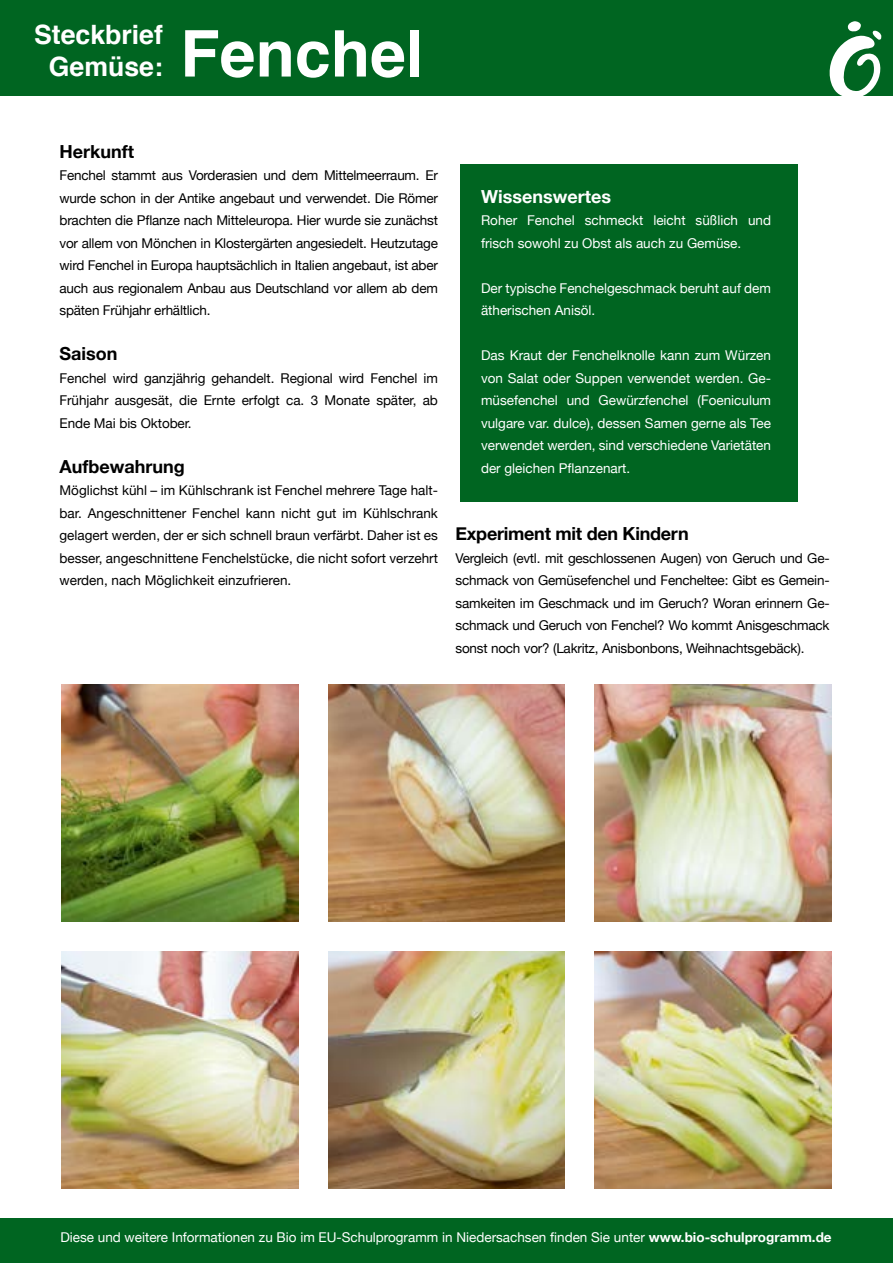
<style>
.page{position:relative;width:893px;height:1263px;background:#fff}
.page>*{position:absolute;margin:0;border:0;box-sizing:border-box;transform-origin:0 0}
.t1{font:700 64.5px "Helvetica";color:#fff}
.t2{font:700 26.7px/32px "Helvetica";color:#fff;text-align:center}
.t3{font:700 18px "Helvetica Neue";color:#000}
.t4{font:700 18px "Helvetica Neue";color:#fff}
.t5{font:13.5px/22.5px "Helvetica Neue";letter-spacing:-.015em;color:#000;text-align:justify}
.t6{font:13.5px/22.5px "Helvetica Neue";color:#fff}
.s1{font-weight:700}
</style>
<div class="page">
<div style="left:0;top:0;width:893px;height:95px;background:#006521"></div>
<svg style="left:827px;top:21px;width:56px;height:75px"></svg>
<div style="left:0;top:1218px;width:893px;height:45px;background:#006521"></div>
<div style="left:460px;top:164px;width:338px;height:338px;background:#006521"></div>
<img style="left:328px;top:952px;width:237px;height:237px">
<img style="left:61px;top:685px;width:237px;height:236px">
<img style="left:61px;top:952px;width:237px;height:237px">
<img style="left:328px;top:685px;width:237px;height:236px">
<img style="left:595px;top:685px;width:236px;height:236px">
<img style="left:595px;top:952px;width:236px;height:237px">
<h2 class="t2" style="left:34px;top:19px;width:130px">Steckbrief<br>Gemüse:</h2>
<h1 class="t1" style="left:180px;top:2px;width:245px">Fenchel</h1>
<h3 class="t3" style="left:60px;top:137px;width:76px">Herkunft</h3>
<p class="t5" style="left:60px;top:165px;width:380px">Fenchel stammt aus Vorderasien und dem Mittelmeerraum. Er wurde schon in der Antike angebaut und verwendet. Die Römer brachten die Pflanze nach Mitteleuropa. Hier wurde sie zunächst vor allem von Mönchen in Klostergärten angesiedelt. Heutzutage wird Fenchel in Europa hauptsächlich in Italien angebaut, ist aber auch aus regionalem Anbau aus Deutschland vor allem ab dem späten Frühjahr erhältlich.</p>
<h3 class="t3" style="left:60px;top:339px;width:59px">Saison</h3>
<p class="t5" style="left:60px;top:367px;width:380px">Fenchel wird ganzjährig gehandelt. Regional wird Fenchel im Frühjahr ausgesät, die Ernte erfolgt ca. 3 Monate später, ab Ende Mai bis Oktober.</p>
<h3 class="t3" style="left:60px;top:452px;width:127px">Aufbewahrung</h3>
<p class="t5" style="left:60px;top:480px;width:380px">Möglichst kühl – im Kühlschrank ist Fenchel mehrere Tage halt&shy;bar. Angeschnittener Fenchel kann nicht gut im Kühlschrank gelagert werden, der er sich schnell braun verfärbt. Daher ist es besser, angeschnittene Fenchelstücke, die nicht sofort verzehrt werden, nach Möglichkeit einzufrieren.</p>
<h3 class="t4" style="left:481px;top:182px;width:131px">Wissenswertes</h3>
<p class="t6" style="left:481px;top:210px;width:291px">Roher Fenchel schmeckt leicht süßlich und frisch sowohl zu Obst als auch zu Gemüse.</p>
<p class="t6" style="left:481px;top:277px;width:291px">Der typische Fenchelgeschmack beruht auf dem ätherischen Anisöl.</p>
<p class="t6" style="left:481px;top:345px;width:291px;text-align:justify">Das Kraut der Fenchelknolle kann zum Würzen von Salat oder Suppen verwendet werden. Ge&shy;müsefenchel und Gewürzfenchel (Foeniculum vulgare var. dulce), dessen Samen gerne als Tee verwendet werden, sind verschiedene Varietäten der gleichen Pflanzenart.</p>
<h3 class="t3" style="left:455px;top:519px;width:235px">Experiment mit den Kindern</h3>
<p class="t5" style="left:455px;top:547px;width:376px">Vergleich (evtl. mit geschlossenen Augen) von Geruch und Ge&shy;schmack von Gemüsefenchel und Fencheltee: Gibt es Gemein&shy;samkeiten im Geschmack und im Geruch? Woran erinnern Ge&shy;schmack und Geruch von Fenchel? Wo kommt Anisgeschmack sonst noch vor? (Lakritz, Anisbonbons, Weihnachtsgebäck).</p>
<p class="t6" style="left:60px;top:1226px;width:773px">Diese und weitere Informationen zu Bio im EU-Schulprogramm in Niedersachsen finden Sie unter <span class="s1">www.bio-schulprogramm.de</span></p>
</div>
